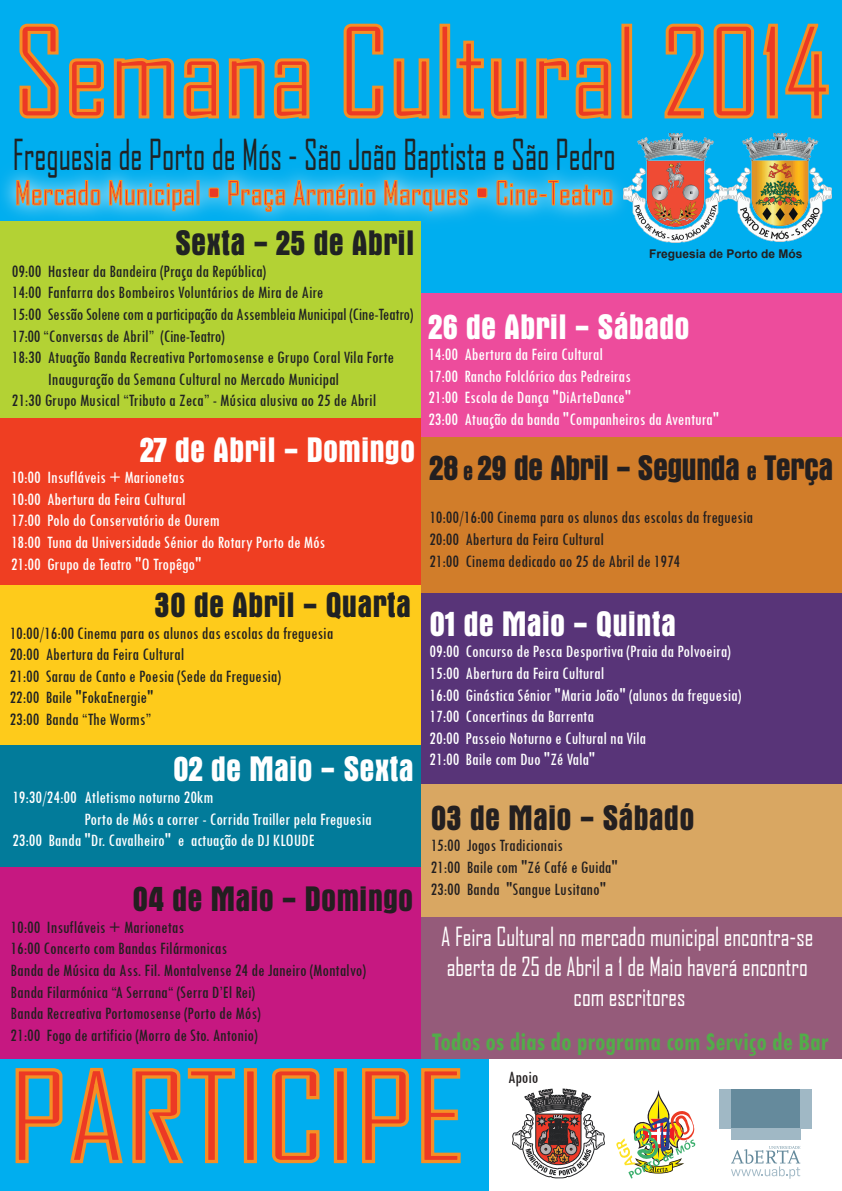
<style>
.page{position:relative;width:842px;height:1191px;background:#fff}
.page>*{position:absolute;margin:0;border:0;box-sizing:border-box;transform-origin:0 0}
.t1{font:120px "Agency FB";color:#ec3a24}
.t2{font:120px "Agency FB";color:#ec3a24;scale:1.2 1}
.t3{font:40.9px "Agency FB";color:#202223;scale:.79 1}
.t4{font:700 condensed 36px "Aurora BT";color:#fff}
.t5{font:700 condensed 36px "Aurora BT";color:#202223}
.t6{font:700 condensed 36px "Aurora BT";color:#231f20}
.t7{font:700 condensed 36px "Aurora BT";letter-spacing:-.025em;color:#231f20}
.t8{font:32px "Agency FB";color:#ec3a24}
.t9{font:700 condensed 27px "Tw Cen";color:#53ac4a;scale:.92 1}
.t10{font:25.3px/30.3px "Agency FB";color:#fff;text-align:center;scale:.92 1}
.t11{font:condensed 18px/21.6px "Tw Cen";color:#fff}
.t12{font:condensed 18px/21.6px "Tw Cen";color:#231f20}
.t13{font:condensed 18px/21.6px "Tw Cen";color:#202223}
.t14{font:700 12px "Arial";color:#231f20}
.s1{font-size:24px}
</style>
<div class="page">
<div style="left:0;top:0;width:842px;height:299px;background:#00aeef"></div>
<div style="left:0;top:1036px;width:488px;height:155px;background:#00aeef"></div>
<img style="left:2px;top:169px;width:622px;height:52px">
<svg style="left:16px;top:171px;width:85px;height:35px;background:#5cb3c6"></svg>
<svg style="left:108px;top:171px;width:86px;height:41px;background:#58b5cc"></svg>
<div style="left:209px;top:187px;width:10px;height:11px;border:1px solid #f68f24;border-radius:2px"></div>
<svg style="left:228px;top:179px;width:58px;height:33px;background:#62b4c4"></svg>
<svg style="left:293px;top:178px;width:83px;height:28px;background:#6bb4bf"></svg>
<svg style="left:384px;top:171px;width:84px;height:41px"></svg>
<div style="left:477px;top:187px;width:10px;height:11px;border:1px solid #f68f24;border-radius:2px"></div>
<svg style="left:496px;top:179px;width:117px;height:27px;background:#67b4c0"></svg>
<div style="left:0;top:417px;width:421px;height:168px;background:#ef3e22"></div>
<div style="left:0;top:221px;width:421px;height:196px;background:#b3d234"></div>
<div style="left:421px;top:293px;width:421px;height:145px;background:#ed4c9c"></div>
<div style="left:421px;top:437px;width:421px;height:156px;background:#d17d2a"></div>
<div style="left:420px;top:783px;width:422px;height:134px;background:#d9a762"></div>
<div style="left:421px;top:593px;width:421px;height:190px;background:#583478"></div>
<div style="left:0;top:745px;width:421px;height:122px;background:#027b9a"></div>
<div style="left:0;top:585px;width:421px;height:160px;background:#fecb1b"></div>
<div style="left:0;top:867px;width:421px;height:192px;background:#c61881"></div>
<svg style="left:19px;top:23px;width:40px;height:96px"></svg>
<svg style="left:69px;top:58px;width:35px;height:61px"></svg>
<svg style="left:113px;top:58px;width:62px;height:61px"></svg>
<svg style="left:183px;top:58px;width:36px;height:61px"></svg>
<svg style="left:228px;top:58px;width:37px;height:61px"></svg>
<svg style="left:273px;top:58px;width:37px;height:61px"></svg>
<svg style="left:343px;top:23px;width:41px;height:96px"></svg>
<svg style="left:393px;top:58px;width:37px;height:61px"></svg>
<div style="left:439px;top:24px;width:11px;height:94px;border:3px solid #f68f24"></div>
<svg style="left:456px;top:40px;width:71px;height:79px"></svg>
<svg style="left:536px;top:58px;width:76px;height:61px"></svg>
<div style="left:621px;top:24px;width:11px;height:94px;border:3px solid #f68f24"></div>
<svg style="left:664px;top:23px;width:40px;height:96px"></svg>
<svg style="left:713px;top:23px;width:116px;height:96px"></svg>
<div style="left:421px;top:917px;width:421px;height:142px;background:#955b7a"></div>
<svg style="left:512px;top:1088px;width:93px;height:90px"></svg>
<svg style="left:15px;top:1067px;width:108px;height:97px"></svg>
<svg style="left:132px;top:1068px;width:104px;height:96px"></svg>
<div style="left:244px;top:1068px;width:13px;height:95px;border:3px solid #f68f24"></div>
<svg style="left:272px;top:1068px;width:48px;height:96px"></svg>
<div style="left:334px;top:1068px;width:13px;height:95px;border:3px solid #f68f24"></div>
<svg style="left:362px;top:1068px;width:47px;height:96px"></svg>
<svg style="left:421px;top:1068px;width:40px;height:96px"></svg>
<img style="left:624px;top:133px;width:208px;height:109px">
<img style="left:616px;top:1090px;width:80px;height:88px">
<div style="left:731px;top:1089px;width:69px;height:39px;background:#658a9c"></div>
<div style="left:800px;top:1089px;width:12px;height:39px;background:#a0b8c5"></div>
<div style="left:719px;top:1089px;width:12px;height:39px;background:#a0b8c5"></div>
<div style="left:731px;top:1128px;width:69px;height:12px;background:#a0b8c5"></div>
<svg style="left:731px;top:1146px;width:69px;height:32px"></svg>
<h1 class="t1" style="left:14px;top:-1px;width:818px">Semana Cultural 2014</h1>
<h2 class="t3" style="left:13px;top:130px;width:764px">Freguesia de Porto de Mós - São João Baptista e São Pedro</h2>
<h3 class="t8" style="left:15px;top:173px;width:600px">Mercado Municipal • Praça Arménio Marques • Cine-Teatro</h3>
<h3 class="t5" style="left:175px;top:222px;width:241px">Sexta - 25 de Abril</h3>
<p class="t13" style="left:12px;top:260px;width:256px">09:00 Hastear da Bandeira (Praça da República)</p>
<p class="t13" style="left:12px;top:281px;width:313px">14:00 Fanfarra dos Bombeiros Voluntários de Mira de Aire</p>
<p class="t13" style="left:12px;top:303px;width:403px">15:00 Sessão Solene com a participação da Assembleia Municipal (Cine-Teatro)</p>
<p class="t13" style="left:12px;top:325px;width:214px">17:00 “Conversas de Abril” (Cine-Teatro)</p>
<p class="t13" style="left:12px;top:346px;width:384px">18:30 Atuação Banda Recreativa Portomosense e Grupo Coral Vila Forte</p>
<p class="t13" style="left:48px;top:368px;width:293px">Inauguração da Semana Cultural no Mercado Municipal</p>
<p class="t13" style="left:12px;top:389px;width:366px">21:30 Grupo Musical “Tributo a Zeca” - Música alusiva ao 25 de Abril</p>
<h3 class="t4" style="left:140px;top:429px;width:277px">27 de Abril - Domingo</h3>
<p class="t11" style="left:11px;top:466px;width:316px">10:00 Insufláveis + Marionetas<br>10:00 Abertura da Feira Cultural<br>17:00 Polo do Conservatório de Ourem<br>18:00 Tuna da Universidade Sénior do Rotary Porto de Mós 21:00 Grupo de Teatro "O Tropêgo"</p>
<h3 class="t5" style="left:155px;top:584px;width:258px">30 de Abril - Quarta</h3>
<p class="t12" style="left:10px;top:621px;width:325px">10:00/16:00 Cinema para os alunos das escolas da freguesia</p>
<p class="t13" style="left:10px;top:643px;width:273px">20:00 Abertura da Feira Cultural<br>21:00 Sarau de Canto e Poesia (Sede da Freguesia)<br>22:00 Baile "FokaEnergie"<br>23:00 Banda “The Worms”</p>
<h3 class="t4" style="left:173px;top:748px;width:242px">02 de Maio - Sexta</h3>
<p class="t11" style="left:12px;top:786px;width:203px">19:30/24:00 Atletismo noturno 20km</p>
<p class="t11" style="left:84px;top:807px;width:289px">Porto de Mós a correr - Corrida Trailler pela Freguesia</p>
<p class="t11" style="left:12px;top:829px;width:304px">23:00 Banda "Dr. Cavalheiro" e actuação de DJ KLOUDE</p>
<h3 class="t6" style="left:133px;top:878px;width:282px">04 de Maio - Domingo</h3>
<p class="t12" style="left:11px;top:916px;width:357px">10:00 Insufláveis + Marionetas<br>16:00 Concerto com Bandas Filármonicas<br>Banda de Música da Ass. Fil. Montalvense 24 de Janeiro (Montalvo)<br>Banda Filarmónica “A Serrana“ (Serra D’El Rei)<br>Banda Recreativa Portomosense (Porto de Mós)<br>21:00 Fogo de artificio (Morro de Sto. Antonio)</p>
<p class="t14" style="left:649px;top:245px;width:155px">Freguesia de Porto de Mós</p>
<h3 class="t4" style="left:428px;top:306px;width:263px">26 de Abril - Sábado</h3>
<p class="t11" style="left:428px;top:343px;width:292px">14:00 Abertura da Feira Cultural<br>17:00 Rancho Folclórico das Pedreiras<br>21:00 Escola de Dança "DiArteDance"<br>23:00 Atuação da banda "Companheiros da Aventura"</p>
<h3 class="t7" style="left:429px;top:447px;width:405px">28 <span class="s1">e</span> 29 de Abril - Segunda <span class="s1">e</span> Terça</h3>
<p class="t12" style="left:429px;top:506px;width:325px">10:00/16:00 Cinema para os alunos das escolas da freguesia<br>20:00 Abertura da Feira Cultural<br>21:00 Cinema dedicado ao 25 de Abril de 1974</p>
<h3 class="t4" style="left:430px;top:603px;width:248px">01 de Maio - Quinta</h3>
<p class="t11" style="left:430px;top:640px;width:313px">09:00 Concurso de Pesca Desportiva (Praia da Polvoeira)<br>15:00 Abertura da Feira Cultural<br>16:00 Ginástica Sénior "Maria João" (alunos da freguesia)<br>17:00 Concertinas da Barrenta<br>20:00 Passeio Noturno e Cultural na Vila<br>21:00 Baile com Duo "Zé Vala"</p>
<h3 class="t6" style="left:431px;top:797px;width:265px">03 de Maio - Sábado</h3>
<p class="t12" style="left:431px;top:834px;width:189px">15:00 Jogos Tradicionais<br>21:00 Baile com "Zé Café e Guida"<br>23:00 Banda "Sangue Lusitano"</p>
<h3 class="t10" style="left:441px;top:920px;width:406px">A Feira Cultural no mercado municipal encontra-se aberta de 25 de Abril a 1 de Maio haverá encontro com escritores</h3>
<h3 class="t9" style="left:431px;top:1024px;width:433px">Todos os dias do programa com Serviço de Bar</h3>
<h1 class="t2" style="left:8px;top:1043px;width:382px">PARTICIPE</h1>
<p class="t12" style="left:508px;top:1065px;width:32px">Apoio</p>
</div>
